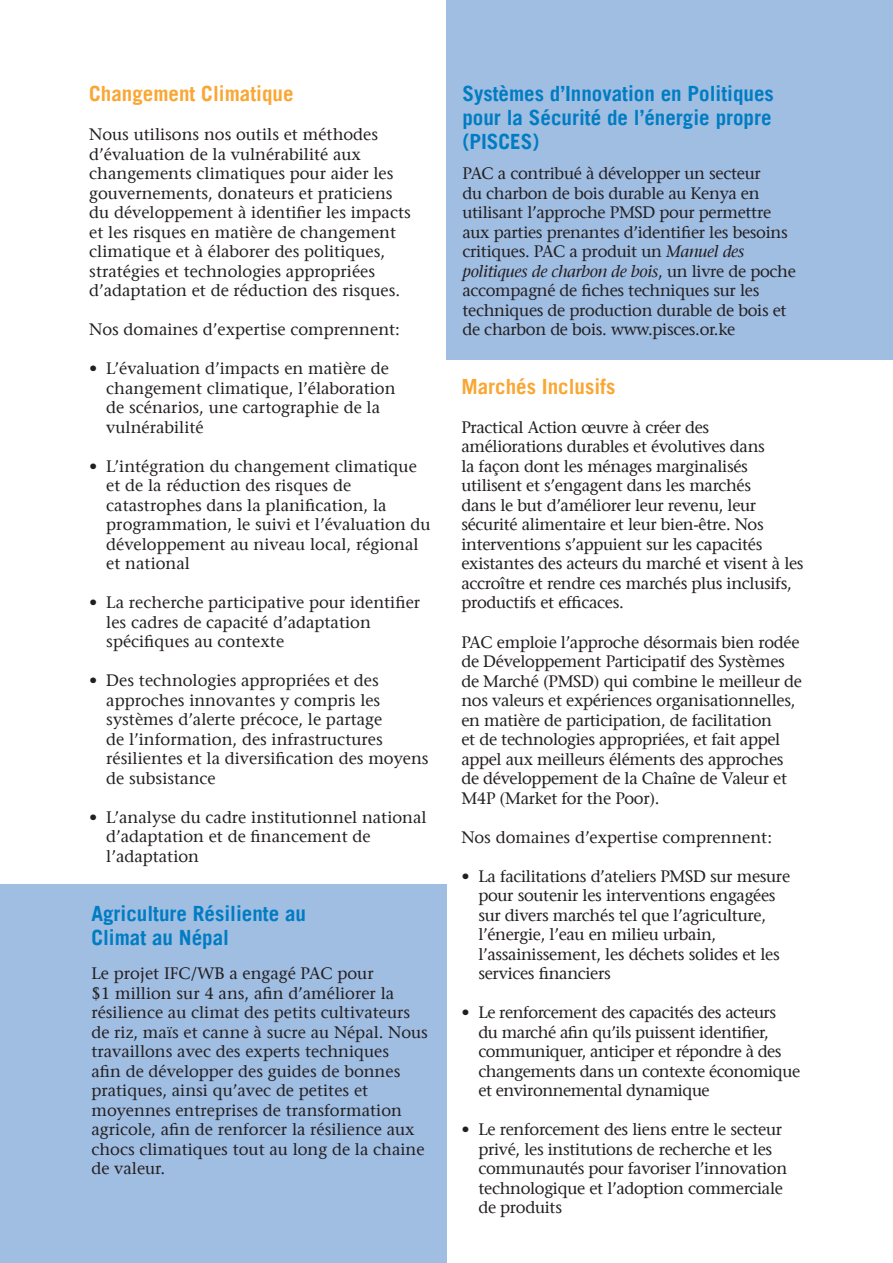
<style>
.page{position:relative;width:893px;height:1263px;background:#fff}
.page>*{position:absolute;margin:0;border:0;box-sizing:border-box;transform-origin:0 0}
.Heading{font:700 21px/24px "Trade Gothic";color:#007cc2;text-align:justify}
.Heading-2{font:700 21px "Trade Gothic";color:#faa633}
.Body_Copy{font:16.5px/19.5px "Stone Serif";letter-spacing:-.02em;color:#231f20}
.Body_Copy-2{font:16.5px/19.5px "Stone Serif";color:#231f20}
.s1{font-style:italic}
</style>
<div class="page">
<div style="left:0;top:884px;width:446px;height:379px;background:#a0bde2"></div>
<div style="left:446px;top:0;width:447px;height:359px;background:#a0bde2"></div>
<p class="Heading-2" style="left:89px;top:81px;width:206px">Changement Climatique</p>
<p class="Body_Copy-2" style="left:89px;top:125px;width:323px">Nous utilisons nos outils et méthodes d’évaluation de la vulnérabilité aux changements climatiques pour aider les gouvernements, donateurs et praticiens du développement à identifier les impacts et les risques en matière de changement climatique et à élaborer des politiques, stratégies et technologies appropriées d’adaptation et de réduction des risques.</p>
<p class="Body_Copy-2" style="left:89px;top:320px;width:312px">Nos domaines d’expertise comprennent:</p>
<p class="Body_Copy-2" style="left:106px;top:359px;width:291px;text-indent:-17px">• L’évaluation d’impacts en matière de changement climatique, l’élaboration de scénarios, une cartographie de la vulnérabilité</p>
<p class="Body_Copy-2" style="left:106px;top:456px;width:326px;text-indent:-17px">• L’intégration du changement climatique et de la réduction des risques de catastrophes dans la planification, la programmation, le suivi et l’évaluation du développement au niveau local, régional et national</p>
<p class="Body_Copy-2" style="left:106px;top:593px;width:315px;text-indent:-17px">• La recherche participative pour identifier les cadres de capacité d’adaptation spécifiques au contexte</p>
<p class="Body_Copy-2" style="left:106px;top:671px;width:324px;text-indent:-17px">• Des technologies appropriées et des approches innovantes y compris les systèmes d’alerte précoce, le partage<br>de l’information, des infrastructures résilientes et la diversification des moyens de subsistance</p>
<p class="Body_Copy-2" style="left:106px;top:807px;width:322px;text-indent:-17px">• L’analyse du cadre institutionnel national d’adaptation et de financement de l’adaptation</p>
<p class="Heading" style="left:91px;top:901px;width:216px">Agriculture Résiliente au<br>Climat au Népal</p>
<p class="Body_Copy-2" style="left:91px;top:963px;width:338px">Le projet IFC/WB a engagé PAC pour<br>$1 million sur 4 ans, afin d’améliorer la résilience au climat des petits cultivateurs de riz, maïs et canne à sucre au Népal. Nous travaillons avec des experts techniques<br>afin de développer des guides de bonnes pratiques, ainsi qu’avec de petites et moyennes entreprises de transformation agricole, afin de renforcer la résilience aux chocs climatiques tout au long de la chaine de valeur.</p>
<p class="Heading" style="left:462px;top:82px;width:313px">Systèmes d’Innovation en Politiques pour la Sécurité de l’énergie propre (PISCES)</p>
<p class="Body_Copy" style="left:462px;top:164px;width:335px">PAC a contribué à développer un secteur<br>du charbon de bois durable au Kenya en utilisant l’approche PMSD pour permettre aux parties prenantes d’identifier les besoins critiques. PAC a produit un <span class="s1">Manuel des politiques de charbon de bois</span>, un livre de poche accompagné de fiches techniques sur les techniques de production durable de bois et de charbon de bois. www.pisces.or.ke</p>
<p class="Heading-2" style="left:461px;top:373px;width:155px">Marchés Inclusifs</p>
<p class="Body_Copy" style="left:461px;top:417px;width:344px">Practical Action œuvre à créer des améliorations durables et évolutives dans<br>la façon dont les ménages marginalisés utilisent et s’engagent dans les marchés<br>dans le but d’améliorer leur revenu, leur sécurité alimentaire et leur bien-être. Nos interventions s’appuient sur les capacités existantes des acteurs du marché et visent à les accroître et rendre ces marchés plus inclusifs, productifs et efficaces.</p>
<p class="Body_Copy" style="left:461px;top:632px;width:342px">PAC emploie l’approche désormais bien rodée de Développement Participatif des Systèmes de Marché (PMSD) qui combine le meilleur de nos valeurs et expériences organisationnelles, en matière de participation, de facilitation<br>et de technologies appropriées, et fait appel appel aux meilleurs éléments des approches de développement de la Chaîne de Valeur et M4P (Market for the Poor).</p>
<p class="Body_Copy-2" style="left:461px;top:827px;width:312px">Nos domaines d’expertise comprennent:</p>
<p class="Body_Copy" style="left:478px;top:866px;width:313px;text-indent:-17px">• La facilitations d’ateliers PMSD sur mesure pour soutenir les interventions engagées sur divers marchés tel que l’agriculture, l’énergie, l’eau en milieu urbain, l’assainissement, les déchets solides et les services financiers</p>
<p class="Body_Copy" style="left:478px;top:1002px;width:323px;text-indent:-17px">• Le renforcement des capacités des acteurs<br>du marché afin qu’ils puissent identifier, communiquer, anticiper et répondre à des changements dans un contexte économique et environnemental dynamique</p>
<p class="Body_Copy" style="left:478px;top:1119px;width:310px;text-indent:-17px">• Le renforcement des liens entre le secteur privé, les institutions de recherche et les communautés pour favoriser l’innovation technologique et l’adoption commerciale de produits</p>
</div>
